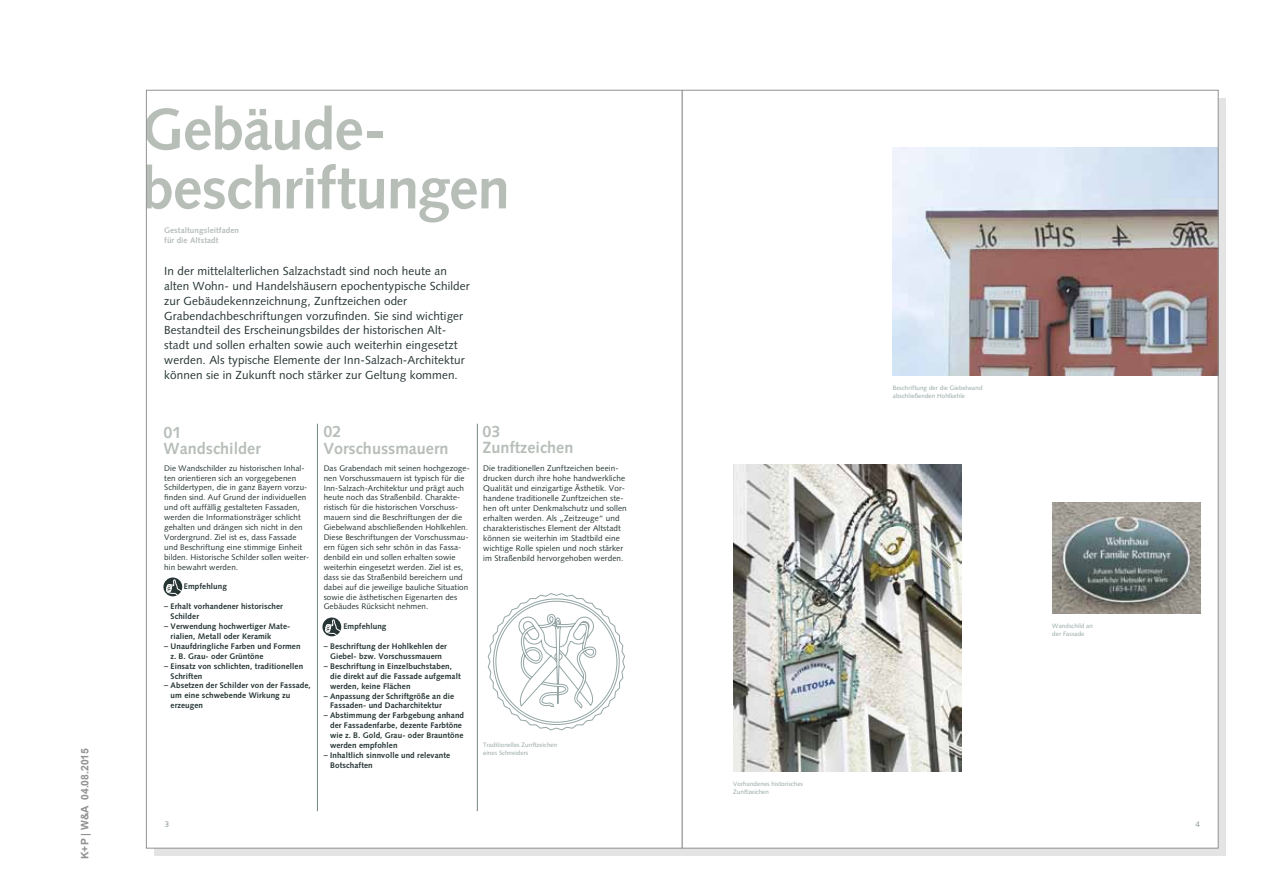
<style>
.page{position:relative;width:1263px;height:893px;background:#fff}
.page>*{position:absolute;margin:0;border:0;box-sizing:border-box;transform-origin:0 0}
.t1{font:700 58.5px/58.9px "Syntax";letter-spacing:-.015em;color:#b7beb8}
.t2{font:700 16.2px/16.2px "Syntax";color:#b7beb8}
.t3{font:11.7px/14.9px "Syntax";letter-spacing:.01em;color:#263434}
.t4{font:700 10.35px "Arial";color:#929292}
.t5{font:8.25px/10.1px "Syntax";letter-spacing:.01em;color:#263434}
.t6{font:8.1px/9.9px "Syntax";letter-spacing:.01em;color:#263434}
.t7{font:700 8.1px/9.9px "Syntax";letter-spacing:.01em;color:#263434}
.t8{font:700 8.1px/9.9px "Syntax";letter-spacing:.01em;color:#b7beb8}
.t9{font:8.1px "Syntax";color:#849493}
.t10{font:6.3px/8.1px "Syntax";letter-spacing:.01em;color:#95a5a5}
.s1{font-family:"Frutiger";font-stretch:condensed}
</style>
<div class="page">
<img style="left:733px;top:465px;width:228px;height:307px">
<img style="left:1052px;top:502px;width:148px;height:112px">
<svg style="left:322px;top:617px;width:19px;height:19px"></svg>
<svg style="left:325px;top:619px;width:16px;height:17px"></svg>
<svg style="left:163px;top:577px;width:19px;height:19px"></svg>
<svg style="left:166px;top:579px;width:17px;height:17px"></svg>
<hr style="left:317px;top:424px;width:1px;height:387px;background:#748582">
<hr style="left:477px;top:424px;width:1px;height:387px;background:#748582">
<svg style="left:488px;top:593px;width:137px;height:137px"></svg>
<img style="left:893px;top:148px;width:323px;height:227px">
<hr style="left:682px;top:90px;width:1px;height:758px;background:#7c7b7b">
<p class="t4" style="left:78px;top:859px;width:112px;rotate:-90deg">K+P | W&amp;A 04.08.2015</p>
<h1 class="t1" style="left:141px;top:100px;width:370px">Gebäude&shy;beschriftungen</h1>
<p class="t8" style="left:164px;top:226px;width:76px">Gestaltungsleitfaden für die Altstadt</p>
<p class="t3" style="left:164px;top:264px;width:307px">In der mittelalterlichen Salzachstadt sind noch heute an alten Wohn- und Handelshäusern epochentypische Schilder zur Gebäudekennzeichnung, Zunftzeichen oder Grabendachbeschriftungen vorzufinden. Sie sind wichtiger Bestandteil des Erscheinungsbildes der historischen Alt&shy;stadt und sollen erhalten sowie auch weiterhin eingesetzt werden. Als typische Elemente der Inn-Salzach-Architektur können sie in Zukunft noch stärker zur Geltung kommen.</p>
<h2 class="t2" style="left:164px;top:424px;width:99px">01<br>Wandschilder</h2>
<h2 class="t2" style="left:323px;top:424px;width:127px">02<br>Vorschussmauern</h2>
<h2 class="t2" style="left:482px;top:424px;width:92px">03<br>Zunftzeichen</h2>
<p class="t6" style="left:164px;top:463px;width:147px">Die Wandschilder zu historischen Inhal&shy;ten orientieren sich an vorgegebenen Schildertypen, die in ganz Bayern vorzu&shy;finden sind. Auf Grund der individuellen und oft auffällig gestalteten Fassaden, werden die Informationsträger schlicht gehalten und drängen sich nicht in den Vordergrund. Ziel ist es, dass Fassade und Beschriftung eine stimmige Einheit bilden. Historische Schilder sollen weiter&shy;hin bewahrt werden.</p>
<p class="t7" style="left:184px;top:582px;width:45px">Empfehlung</p>
<p class="t7" style="left:171px;top:602px;width:114px;text-indent:-6px"><span class="s1">–</span> Erhalt vorhandener historischer<br>Schilder</p>
<p class="t7" style="left:171px;top:621px;width:121px;text-indent:-6px"><span class="s1">–</span> Verwendung hochwertiger Mate&shy;rialien, Metall oder Keramik</p>
<p class="t7" style="left:171px;top:641px;width:132px;text-indent:-6px"><span class="s1">–</span> Unaufdringliche Farben und Formen z. B. Grau- oder Grüntöne</p>
<p class="t7" style="left:171px;top:661px;width:134px;text-indent:-6px"><span class="s1">–</span> Einsatz von schlichten, traditionellen<br>Schriften</p>
<p class="t7" style="left:171px;top:681px;width:142px;text-indent:-6px"><span class="s1">–</span> Absetzen der Schilder von der Fassade, um eine schwebende Wirkung zu erzeugen</p>
<p class="t6" style="left:324px;top:463px;width:148px">Das Grabendach mit seinen hochgezoge&shy;nen Vorschussmauern ist typisch für die Inn-Salzach-Architektur und prägt auch heute noch das Straßenbild. Charakte&shy;ristisch für die historischen Vorschuss&shy;mauern sind die Beschriftungen der die Giebelwand abschließenden Hohlkehlen.<br>Diese Beschriftungen der Vorschussmau&shy;ern fügen sich sehr schön in das Fassa&shy;denbild ein und sollen erhalten sowie weiterhin eingesetzt werden. Ziel ist es, dass sie das Straßenbild bereichern und dabei auf die jeweilige bauliche Situation sowie die ästhetischen Eigenarten des Gebäudes Rücksicht nehmen.</p>
<p class="t7" style="left:343px;top:621px;width:45px">Empfehlung</p>
<p class="t7" style="left:324px;top:641px;width:125px;text-align:center"><span class="s1">–</span> Beschriftung der Hohlkehlen der<br>Giebel- bzw. Vorschussmauern</p>
<p class="t7" style="left:330px;top:661px;width:132px;text-indent:-6px"><span class="s1">–</span> Beschriftung in Einzelbuchstaben, die direkt auf die Fassade aufgemalt werden, keine Flächen</p>
<p class="t7" style="left:330px;top:691px;width:126px;text-indent:-6px"><span class="s1">–</span> Anpassung der Schriftgröße an die<br>Fassaden- und Dacharchitektur</p>
<p class="t7" style="left:330px;top:711px;width:135px;text-indent:-6px"><span class="s1">–</span> Abstimmung der Farbgebung anhand der Fassadenfarbe, dezente Farbtöne wie z. B. Gold, Grau- oder Brauntöne werden empfohlen</p>
<p class="t7" style="left:330px;top:750px;width:122px;text-indent:-6px"><span class="s1">–</span> Inhaltlich sinnvolle und relevante<br>Botschaften</p>
<p class="t5" style="left:483px;top:463px;width:145px">Die traditionellen Zunftzeichen beein&shy;drucken durch ihre hohe handwerkliche Qualität und einzigartige Ästhetik. Vor&shy;handene traditionelle Zunftzeichen ste&shy;hen oft unter Denkmalschutz und sollen erhalten werden. Als „Zeitzeuge“ und charakteristisches Element der Altstadt können sie weiterhin im Stadtbild eine wichtige Rolle spielen und noch stärker im Straßenbild hervorgehoben werden.</p>
<p class="t10" style="left:483px;top:740px;width:76px">Traditionelles Zunftzeichen eines Schneiders</p>
<p class="t10" style="left:733px;top:780px;width:71px">Vorhandenes historisches<br>Zunftzeichen</p>
<p class="t10" style="left:893px;top:384px;width:91px">Beschriftung der die Giebelwand abschließenden Hohlkehle</p>
<p class="t10" style="left:1052px;top:622px;width:42px">Wandschild an der Fassade</p>
<p class="t9" style="left:165px;top:820px;width:6px">3</p>
<p class="t9" style="left:1195px;top:820px;width:6px">4</p>
</div>
